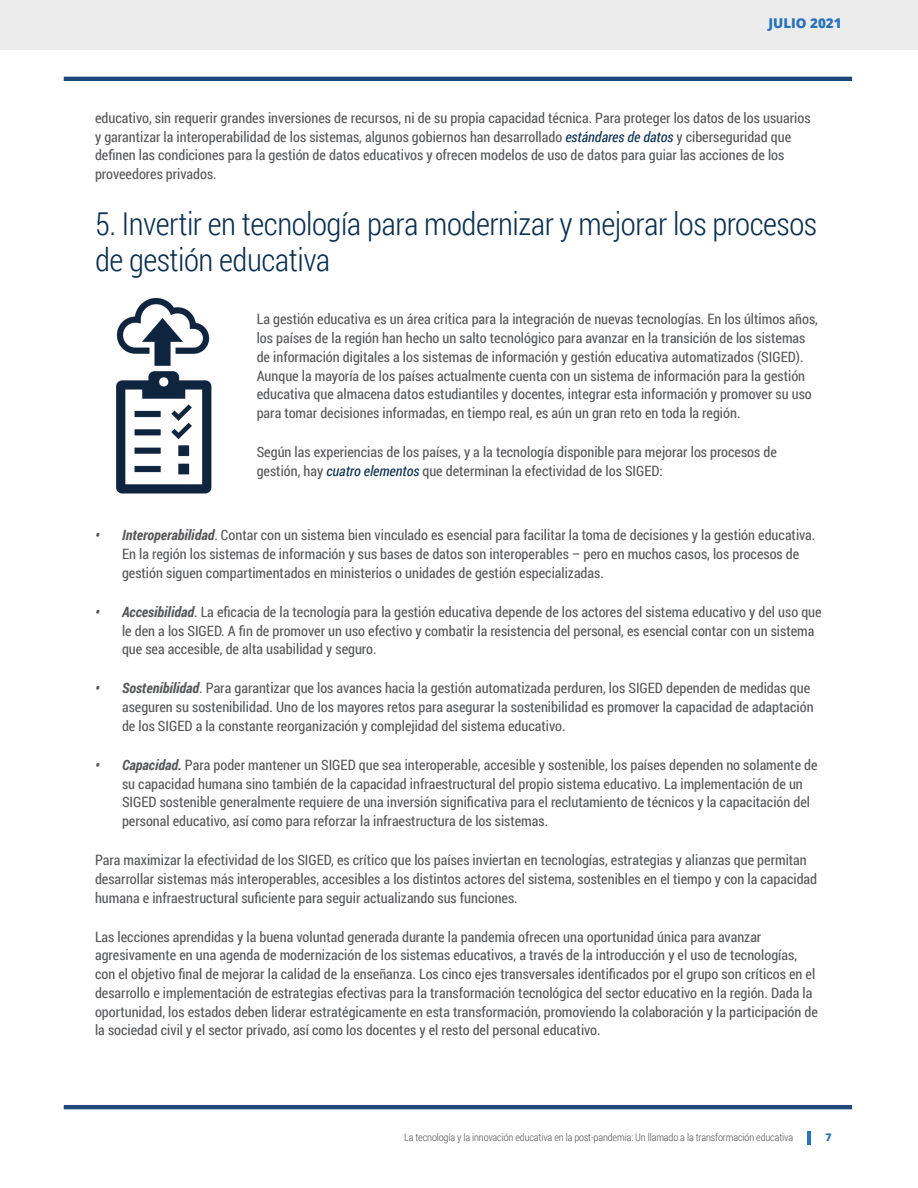
<style>
.page{position:relative;width:918px;height:1188px;background:#fff}
.page>*{position:absolute;margin:0;border:0;box-sizing:border-box;transform-origin:0 0}
.Content_-_Subhead_1{font:300 31.5px/36px "Roboto Condensed";letter-spacing:-.015em;color:#0c3151}
.Content_-_Body_text{font:14.25px/18.8px "Roboto Condensed";color:#57585a}
.t1{font:800 13.5px "Open Sans";color:#2873ba}
.t2{font:300 10.5px "Roboto Condensed";letter-spacing:-.015em;color:#57585a}
.t3{font:800 10.5px "Open Sans";color:#2873ba}
.s1{font-style:italic;color:#0c3151}
.s2{font-weight:700;font-style:italic}
</style>
<div class="page">
<div style="left:0;top:0;width:918px;height:50px;background:#ececed"></div>
<hr style="left:808px;top:1131px;width:3px;height:14px;background:#2873ba">
<hr style="left:64px;top:1105px;width:788px;height:4px;background:#1f497d">
<hr style="left:64px;top:77px;width:788px;height:4px;background:#1f497d">
<img style="left:116px;top:298px;width:96px;height:196px">
<p class="t1" style="left:768px;top:13px;width:75px">JULIO 2021</p>
<p class="Content_-_Body_text" style="left:95px;top:108px;width:717px">educativo, sin requerir grandes inversiones de recursos, ni de su propia capacidad técnica. Para proteger los datos de los usuarios y garantizar la interoperabilidad de los sistemas, algunos gobiernos han desarrollado <span class="s1">estándares de datos</span> y ciberseguridad que definen las condiciones para la gestión de datos educativos y ofrecen modelos de uso de datos para guiar las acciones de los proveedores privados.</p>
<p class="Content_-_Subhead_1" style="left:95px;top:205px;width:724px">5. Invertir en tecnología para modernizar y mejorar los procesos de gestión educativa</p>
<p class="Content_-_Body_text" style="left:257px;top:309px;width:563px">La gestión educativa es un área critica para la integración de nuevas tecnologías. En los últimos años, los países de la región han hecho un salto tecnológico para avanzar en la transición de los sistemas de información digitales a los sistemas de información y gestión educativa automatizados (SIGED).<br>Aunque la mayoría de los países actualmente cuenta con un sistema de información para la gestión educativa que almacena datos estudiantiles y docentes, integrar esta información y promover su uso para tomar decisiones informadas, en tiempo real, es aún un gran reto en toda la región.</p>
<p class="Content_-_Body_text" style="left:257px;top:442px;width:522px">Según las experiencias de los países, y a la tecnología disponible para mejorar los procesos de gestión, hay <span class="s1">cuatro elementos</span> que determinan la efectividad de los SIGED:</p>
<p class="Content_-_Body_text" style="left:122px;top:525px;width:695px;text-indent:-27px"><span class="s2">• Interoperabilidad</span>. Contar con un sistema bien vinculado es esencial para facilitar la toma de decisiones y la gestión educativa.<br>En la región los sistemas de información y sus bases de datos son interoperables – pero en muchos casos, los procesos de gestión siguen compartimentados en ministerios o unidades de gestión especializadas.</p>
<p class="Content_-_Body_text" style="left:122px;top:602px;width:701px;text-indent:-27px"><span class="s2">• Accesibilidad</span>. La eficacia de la tecnología para la gestión educativa depende de los actores del sistema educativo y del uso que le den a los SIGED. A fin de promover un uso efectivo y combatir la resistencia del personal, es esencial contar con un sistema que sea accesible, de alta usabilidad y seguro.</p>
<p class="Content_-_Body_text" style="left:122px;top:678px;width:693px;text-indent:-27px"><span class="s2">• Sostenibilidad</span>. Para garantizar que los avances hacia la gestión automatizada perduren, los SIGED dependen de medidas que aseguren su sostenibilidad. Uno de los mayores retos para asegurar la sostenibilidad es promover la capacidad de adaptación de los SIGED a la constante reorganización y complejidad del sistema educativo.</p>
<p class="Content_-_Body_text" style="left:122px;top:755px;width:697px;text-indent:-27px"><span class="s2">• Capacidad.</span> Para poder mantener un SIGED que sea interoperable, accesible y sostenible, los países dependen no solamente de su capacidad humana sino también de la capacidad infraestructural del propio sistema educativo. La implementación de un SIGED sostenible generalmente requiere de una inversión significativa para el reclutamiento de técnicos y la capacitación del personal educativo, así como para reforzar la infraestructura de los sistemas.</p>
<p class="Content_-_Body_text" style="left:95px;top:850px;width:724px">Para maximizar la efectividad de los SIGED, es crítico que los países inviertan en tecnologías, estrategias y alianzas que permitan desarrollar sistemas más interoperables, accesibles a los distintos actores del sistema, sostenibles en el tiempo y con la capacidad humana e infraestructural suficiente para seguir actualizando sus funciones.</p>
<p class="Content_-_Body_text" style="left:95px;top:927px;width:724px">Las lecciones aprendidas y la buena voluntad generada durante la pandemia ofrecen una oportunidad única para avanzar agresivamente en una agenda de modernización de los sistemas educativos, a través de la introducción y el uso de tecnologías, con el objetivo final de mejorar la calidad de la enseñanza. Los cinco ejes transversales identificados por el grupo son críticos en el desarrollo e implementación de estrategias efectivas para la transformación tecnológica del sector educativo en la región. Dada la oportunidad, los estados deben liderar estratégicamente en esta transformación, promoviendo la colaboración y la participación de la sociedad civil y el sector privado, así como los docentes y el resto del personal educativo.</p>
<p class="t2" style="left:404px;top:1130px;width:391px">La tecnología y la innovación educativa en la post-pandemia: Un llamado a la transformación educativa</p>
<p class="t3" style="left:826px;top:1129px;width:8px">7</p>
</div>
